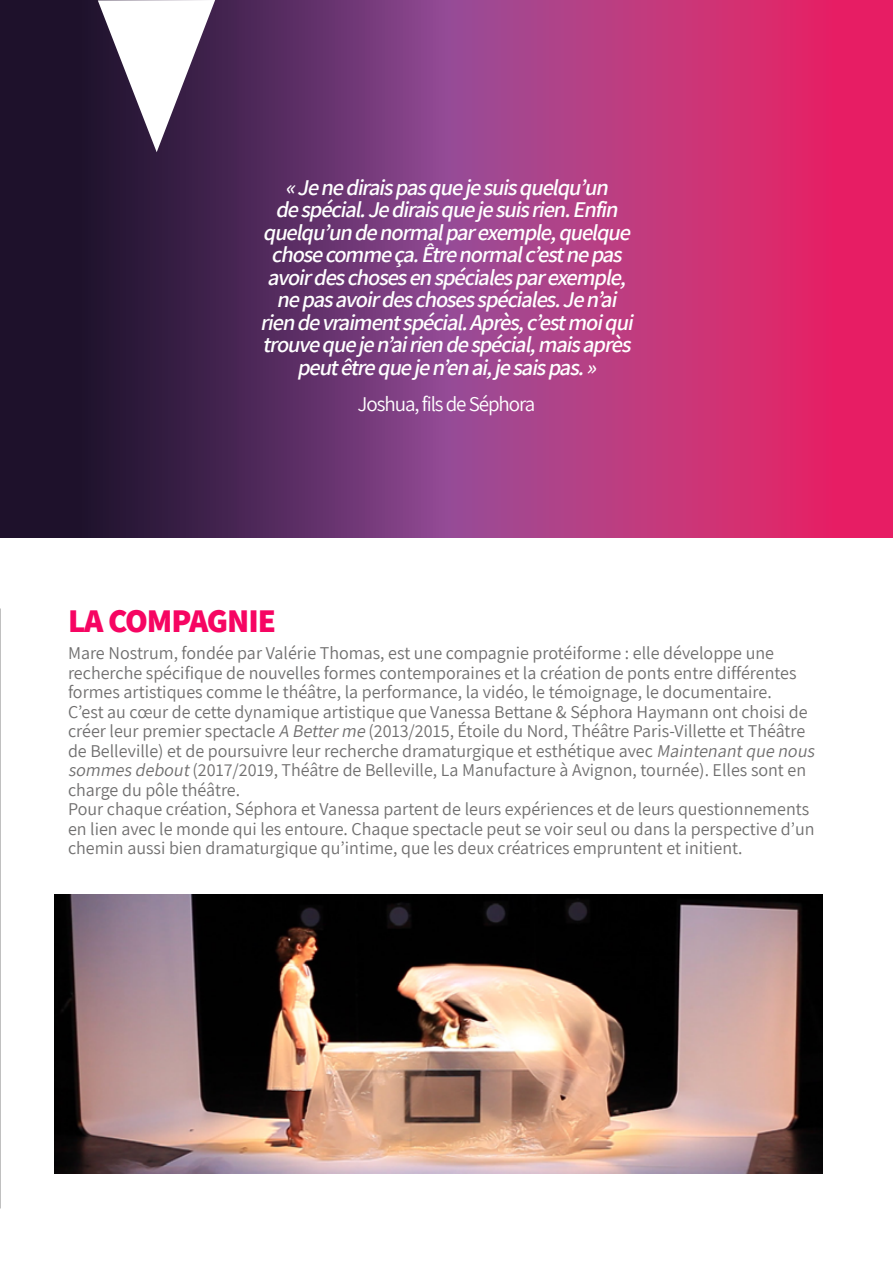
<style>
.page{position:relative;width:893px;height:1263px;background:#fff}
.page>*{position:absolute;margin:0;border:0;box-sizing:border-box;transform-origin:0 0}
.t1{font:800 33px "Assistant";letter-spacing:-.03em;color:#f60562}
.t2{font:italic 600 22.5px/22.5px "Assistant";letter-spacing:-.05em;color:#fff;text-align:center}
.t3{font:21px "Assistant";letter-spacing:-.05em;color:#fff}
.t4{font:18px/19.5px "Assistant";color:#706f6f}
.s1{font-style:italic}
</style>
<div class="page">
<svg style="left:0;top:0;width:893px;height:538px;background:#8a2e68"></svg>
<svg style="left:98px;top:0;width:117px;height:152px"></svg>
<img style="left:54px;top:894px;width:769px;height:280px">
<p class="t2" style="left:260px;top:175px;width:379px">«Jenediraispasquejesuisquelqu’un despécial.Jediraisquejesuisrien.Enfin quelqu’undenormalparexemple,quelque chosecommeça.Êtrenormalc’estnepas avoirdeschosesenspécialesparexemple, nepasavoirdeschosesspéciales.Jen’ai riendevraimentspécial.Après,c’estmoiqui trouvequejen’airiendespécial,maisaprès peutêtrequejen’enai,jesaispas.»</p>
<p class="t3" style="left:358px;top:390px;width:179px">Joshua, fils de Séphora</p>
<h1 class="t1" style="left:68px;top:598px;width:210px">LA COMPAGNIE</h1>
<p class="t4" style="left:68px;top:643px;width:752px">Mare Nostrum, fondée par Valérie Thomas, est une compagnie protéiforme : elle développe une recherche spécifique de nouvelles formes contemporaines et la création de ponts entre différentes formes artistiques comme le théâtre, la performance, la vidéo, le témoignage, le documentaire.<br>C’est au cœur de cette dynamique artistique que Vanessa Bettane &amp; Séphora Haymann ont choisi de créer leur premier spectacle <span class="s1">A Betterme</span> (2013/2015, Étoile du Nord, Théâtre Paris-Villette et Théâtre de Belleville) et de poursuivre leur recherche dramaturgique et esthétique avec <span class="s1">Maintenantque nous sommesdebout</span>(2017/2019, Théâtre de Belleville, La Manufacture à Avignon, tournée). Elles sont en charge du pôle théâtre.<br>Pour chaque création, Séphora et Vanessa partent de leurs expériences et de leurs questionnements en lien avec le monde qui les entoure. Chaque spectacle peut se voir seul ou dans la perspective d’un chemin aussi bien dramaturgique qu’intime, que les deux créatrices empruntent et initient.</p>
</div>
